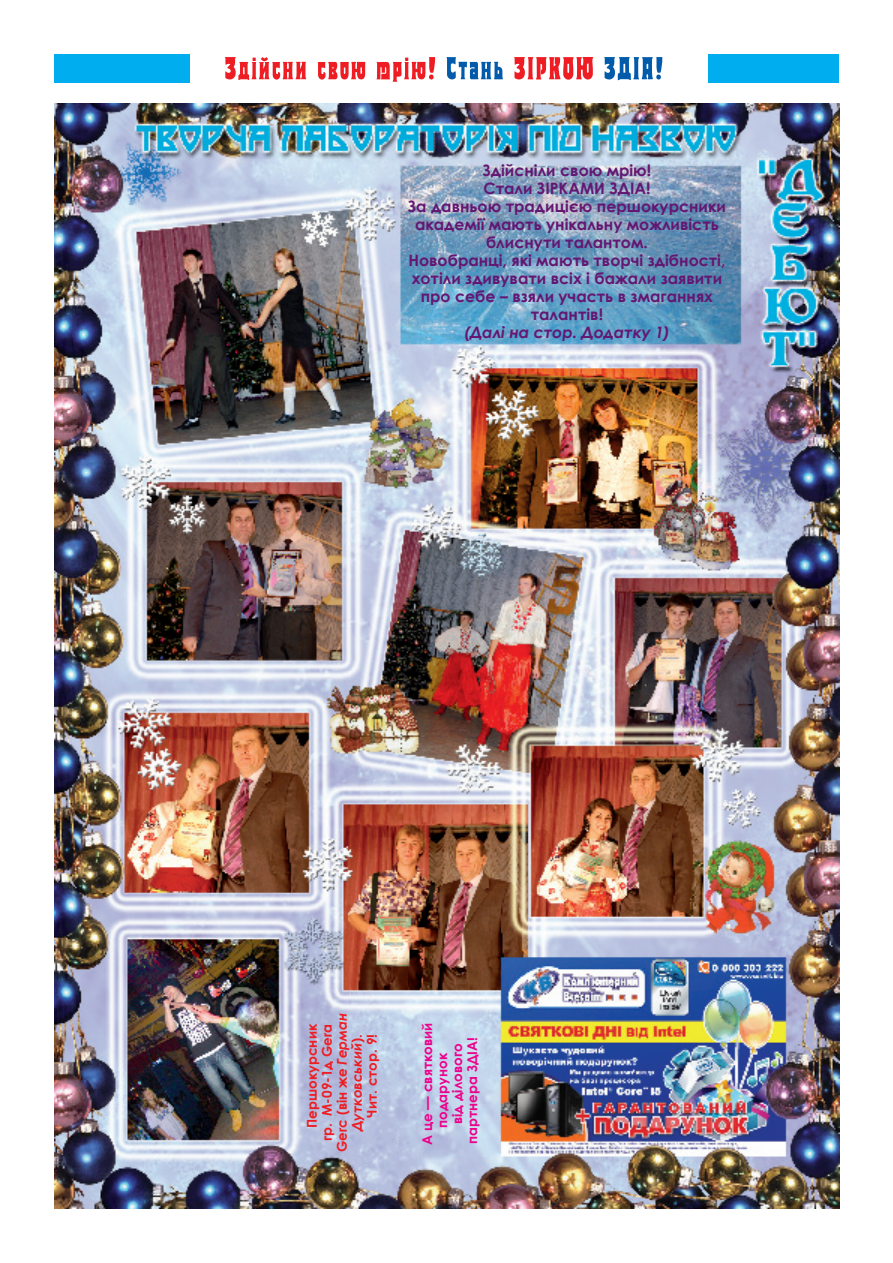
<style>
.page{position:relative;width:893px;height:1263px;background:#fff}
.page>*{position:absolute;margin:0;border:0;box-sizing:border-box;transform-origin:0 0}
.t1{font:700 15.75px/18px "Century Gothic";color:#641772;text-align:center}
.t2{font:italic 700 15.75px "Century Gothic";color:#641772}
.t3{font:700 13.5px "Century Gothic";color:#ee1d23}
.t4{font:700 13.5px/15px "Century Gothic";color:#ed028c}
.t5{font:italic 700 13.5px "Century Gothic";color:#ee1d23}
.s1{font-style:italic}
.s2{font-style:normal}
</style>
<div class="page">
<img style="left:54px;top:103px;width:785px;height:1106px">
<div style="left:708px;top:54px;width:131px;height:28px;background:#00aeef"></div>
<div style="left:54px;top:54px;width:136px;height:28px;background:#00aeef"></div>
<svg style="left:225px;top:57px;width:210px;height:25px"></svg>
<svg style="left:447px;top:57px;width:56px;height:22px"></svg>
<svg style="left:514px;top:57px;width:79px;height:23px"></svg>
<svg style="left:604px;top:57px;width:58px;height:23px"></svg>
<p class="t1" style="left:482px;top:161px;width:170px">Здійсніли свою мрію!</p>
<p class="t1" style="left:483px;top:179px;width:169px">Стали ЗІРКАМИ ЗДІА!</p>
<p class="t1" style="left:408px;top:197px;width:320px">За давньою традицією першокурсники академії мають унікальну можливість блиснути талантом.</p>
<p class="t1" style="left:408px;top:251px;width:318px">Новобранці, які мають творчі здібності, хотіли здивувати всіх і бажали заявити про себе – взяли участь в змаганнях талантів!</p>
<p class="t2" style="left:464px;top:321px;width:207px">(Далі на стор. Додатку 1)</p>
<p class="t3" style="left:302px;top:1128px;width:105px;rotate:-90deg">Першокурсник</p>
<p class="t3" style="left:317px;top:1141px;width:119px;rotate:-90deg">гр. М-09-1д Gera</p>
<p class="t3" style="left:332px;top:1152px;width:141px;rotate:-90deg">Gerc (він же <span class="s1">Герман</span></p>
<p class="t5" style="left:347px;top:1131px;width:99px;rotate:-90deg">Дутковський<span class="s2">).</span></p>
<p class="t3" style="left:362px;top:1117px;width:85px;rotate:-90deg">Чит. стор. 9!</p>
<p class="t4" style="left:419px;top:1128px;width:107px;text-indent:-17px;rotate:-90deg">А це — святковий подарунок</p>
<p class="t4" style="left:449px;top:1144px;width:108px;text-indent:20px;rotate:-90deg">від ділового партнера ЗДІА!</p>
</div>
